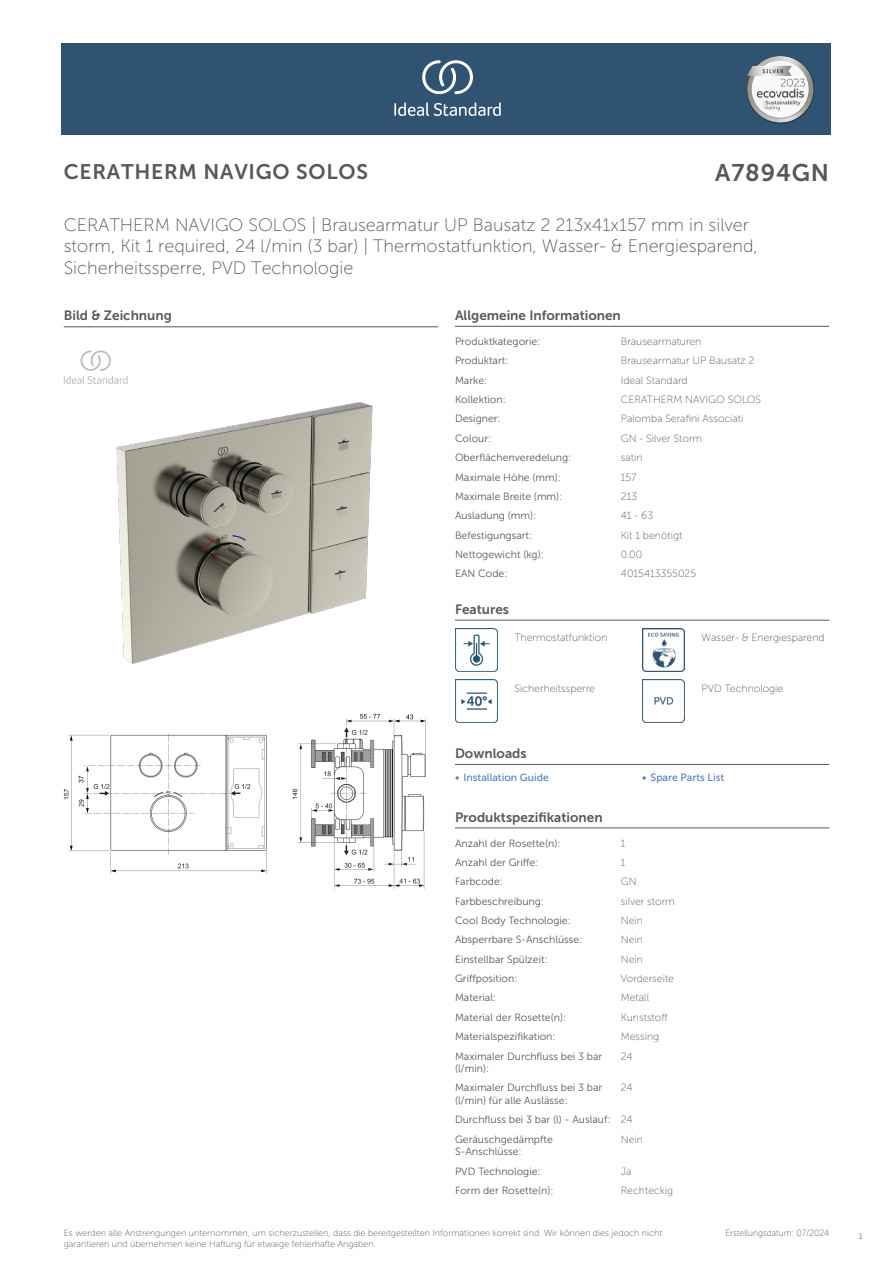
<style>
.page{position:relative;width:893px;height:1263px;background:#fff}
.page>*{position:absolute;margin:0;border:0;box-sizing:border-box;transform-origin:0 0}
.ID{font:24px "Museo Sans 700";letter-spacing:.035em;color:#57585a}
.SUITE_NAME{font:21px "Museo Sans 700";letter-spacing:.035em;color:#57585a}
.Product_description__L3{font:18px/21.6px "Museo Sans 100";color:#57585a}
.head_9pt{font:13.5px "Museo Sans 700";color:#57585a}
.head_general{font:10.5px/12.6px "Museo Sans 300";color:#57585a}
.value_general{font:10.5px "Museo Sans 100";color:#57585a}
.t1{font:10.5px "Museo Sans 500";color:#547ec0}
.Disclaimer{font:9px/10.8px "Museo Sans 100";color:#57585a}
.Date_created{font:9px "Museo Sans 100";color:#57585a;scale:.95 1}
.t2{font:300 9px "Calibri";color:#57585a;scale:.95 1}
</style>
<div class="page">
<div style="left:62px;top:43px;width:769px;height:91px;background:#2f5371"></div>
<hr style="left:455px;top:326px;width:166px;height:1px;background:#57585a">
<hr style="left:621px;top:326px;width:208px;height:1px;background:#57585a">
<hr style="left:455px;top:620px;width:59px;height:1px;background:#57585a">
<hr style="left:514px;top:620px;width:128px;height:1px;background:#57585a">
<hr style="left:642px;top:620px;width:60px;height:1px;background:#57585a">
<hr style="left:702px;top:620px;width:127px;height:1px;background:#57585a">
<img style="left:455px;top:629px;width:42px;height:42px">
<img style="left:642px;top:629px;width:43px;height:42px">
<img style="left:455px;top:680px;width:42px;height:42px">
<img style="left:642px;top:680px;width:43px;height:42px">
<hr style="left:455px;top:764px;width:187px;height:1px;background:#57585a">
<hr style="left:642px;top:764px;width:187px;height:1px;background:#57585a">
<hr style="left:455px;top:828px;width:166px;height:1px;background:#57585a">
<hr style="left:621px;top:828px;width:208px;height:1px;background:#57585a">
<img style="left:64px;top:714px;width:361px;height:174px">
<hr style="left:64px;top:327px;width:374px;height:1px;background:#57585a">
<svg style="left:64px;top:350px;width:64px;height:34px"></svg>
<img style="left:116px;top:402px;width:257px;height:262px">
<svg style="left:394px;top:102px;width:107px;height:14px"></svg>
<svg style="left:422px;top:60px;width:51px;height:34px"></svg>
<img style="left:746px;top:56px;width:68px;height:67px">
<p class="SUITE_NAME" style="left:64px;top:160px;width:306px">CERATHERM NAVIGO SOLOS</p>
<p class="ID" style="left:715px;top:160px;width:115px">A7894GN</p>
<p class="Product_description__L3" style="left:64px;top:214px;width:695px">CERATHERM NAVIGO SOLOS | Brausearmatur UP Bausatz 2 213x41x157 mm in silver storm, Kit 1 required, 24 l/min (3 bar) | Thermostatfunktion, Wasser- &amp; Energiesparend,<br>Sicherheitssperre, PVD Technologie</p>
<p class="head_9pt" style="left:64px;top:308px;width:110px">Bild &amp; Zeichnung</p>
<p class="head_9pt" style="left:455px;top:308px;width:167px">Allgemeine Informationen</p>
<p class="head_general" style="left:455px;top:335px;width:87px">Produktkategorie:</p>
<p class="value_general" style="left:621px;top:336px;width:82px">Brausearmaturen</p>
<p class="head_general" style="left:455px;top:354px;width:55px">Produktart:</p>
<p class="value_general" style="left:621px;top:355px;width:135px">Brausearmatur UP Bausatz 2</p>
<p class="head_general" style="left:455px;top:374px;width:34px">Marke:</p>
<p class="value_general" style="left:621px;top:374px;width:68px">Ideal Standard</p>
<p class="head_general" style="left:455px;top:393px;width:52px">Kollektion:</p>
<p class="value_general" style="left:621px;top:394px;width:142px">CERATHERM NAVIGO SOLOS</p>
<p class="head_general" style="left:455px;top:413px;width:47px">Designer:</p>
<p class="value_general" style="left:621px;top:413px;width:124px">Palomba Serafini Associati</p>
<p class="head_general" style="left:455px;top:432px;width:38px">Colour:</p>
<p class="value_general" style="left:621px;top:433px;width:83px">GN - Silver Storm</p>
<p class="head_general" style="left:455px;top:451px;width:118px">Oberflächenveredelung:</p>
<p class="value_general" style="left:621px;top:452px;width:23px">satin</p>
<p class="head_general" style="left:455px;top:471px;width:107px">Maximale Höhe (mm):</p>
<p class="value_general" style="left:621px;top:471px;width:17px">157</p>
<p class="head_general" style="left:455px;top:490px;width:109px">Maximale Breite (mm):</p>
<p class="value_general" style="left:621px;top:491px;width:18px">213</p>
<p class="head_general" style="left:455px;top:509px;width:83px">Ausladung (mm):</p>
<p class="value_general" style="left:621px;top:510px;width:34px">41 - 63</p>
<p class="head_general" style="left:455px;top:529px;width:79px">Befestigungsart:</p>
<p class="value_general" style="left:621px;top:529px;width:63px">Kit 1 benötigt</p>
<p class="head_general" style="left:455px;top:548px;width:90px">Nettogewicht (kg):</p>
<p class="value_general" style="left:621px;top:549px;width:23px">0.00</p>
<p class="head_general" style="left:455px;top:567px;width:54px">EAN Code:</p>
<p class="value_general" style="left:621px;top:568px;width:77px">4015413355025</p>
<p class="head_9pt" style="left:455px;top:602px;width:55px">Features</p>
<p class="value_general" style="left:514px;top:632px;width:95px">Thermostatfunktion</p>
<p class="value_general" style="left:702px;top:632px;width:125px">Wasser- &amp; Energiesparend</p>
<p class="value_general" style="left:514px;top:683px;width:82px">Sicherheitssperre</p>
<p class="value_general" style="left:702px;top:683px;width:83px">PVD Technologie</p>
<p class="head_9pt" style="left:455px;top:746px;width:73px">Downloads</p>
<p class="t1" style="left:455px;top:772px;width:95px">• Installation Guide</p>
<p class="t1" style="left:642px;top:772px;width:84px">• Spare Parts List</p>
<p class="head_9pt" style="left:455px;top:809px;width:149px">Produktspezifikationen</p>
<p class="head_general" style="left:455px;top:837px;width:107px">Anzahl der Rosette(n):</p>
<p class="value_general" style="left:621px;top:837px;width:6px">1</p>
<p class="head_general" style="left:455px;top:856px;width:85px">Anzahl der Griffe:</p>
<p class="value_general" style="left:621px;top:857px;width:6px">1</p>
<p class="head_general" style="left:455px;top:875px;width:49px">Farbcode:</p>
<p class="value_general" style="left:621px;top:876px;width:17px">GN</p>
<p class="head_general" style="left:455px;top:895px;width:90px">Farbbeschreibung:</p>
<p class="value_general" style="left:621px;top:895px;width:56px">silver storm</p>
<p class="head_general" style="left:455px;top:914px;width:117px">Cool Body Technologie:</p>
<p class="value_general" style="left:621px;top:915px;width:24px">Nein</p>
<p class="head_general" style="left:455px;top:933px;width:129px">Absperrbare S-Anschlüsse:</p>
<p class="value_general" style="left:621px;top:934px;width:24px">Nein</p>
<p class="head_general" style="left:455px;top:953px;width:94px">Einstellbar Spülzeit:</p>
<p class="value_general" style="left:621px;top:953px;width:24px">Nein</p>
<p class="head_general" style="left:455px;top:972px;width:64px">Griffposition:</p>
<p class="value_general" style="left:621px;top:973px;width:55px">Vorderseite</p>
<p class="head_general" style="left:455px;top:992px;width:43px">Material:</p>
<p class="value_general" style="left:621px;top:992px;width:30px">Metall</p>
<p class="head_general" style="left:455px;top:1011px;width:113px">Material der Rosette(n):</p>
<p class="value_general" style="left:621px;top:1012px;width:48px">Kunststoff</p>
<p class="head_general" style="left:455px;top:1030px;width:102px">Materialspezifikation:</p>
<p class="value_general" style="left:621px;top:1031px;width:40px">Messing</p>
<p class="head_general" style="left:455px;top:1050px;width:149px">Maximaler Durchfluss bei 3 bar (l/min):</p>
<p class="value_general" style="left:621px;top:1050px;width:13px">24</p>
<p class="head_general" style="left:455px;top:1082px;width:149px">Maximaler Durchfluss bei 3 bar (l/min) für alle Auslässe:</p>
<p class="value_general" style="left:621px;top:1082px;width:13px">24</p>
<p class="head_general" style="left:455px;top:1113px;width:157px">Durchfluss bei 3 bar (l) - Auslauf:</p>
<p class="value_general" style="left:621px;top:1114px;width:13px">24</p>
<p class="head_general" style="left:455px;top:1133px;width:99px">Geräuschgedämpfte<br>S-Anschlüsse:</p>
<p class="value_general" style="left:621px;top:1133px;width:24px">Nein</p>
<p class="head_general" style="left:455px;top:1165px;width:87px">PVD Technologie:</p>
<p class="value_general" style="left:621px;top:1165px;width:12px">Ja</p>
<p class="head_general" style="left:455px;top:1184px;width:100px">Form der Rosette(n):</p>
<p class="value_general" style="left:621px;top:1185px;width:54px">Rechteckig</p>
<p class="Disclaimer" style="left:64px;top:1227px;width:600px">Es werden alle Anstrengungen unternommen, um sicherzustellen, dass die bereitgestellten Informationen korrekt sind. Wir können dies jedoch nicht garantieren und übernehmen keine Haftung für etwaige fehlerhafte Angaben.</p>
<p class="Date_created" style="left:725px;top:1228px;width:111px">Erstellungsdatum: 07/2024</p>
<p class="t2" style="left:858px;top:1230px;width:6px">1</p>
</div>
